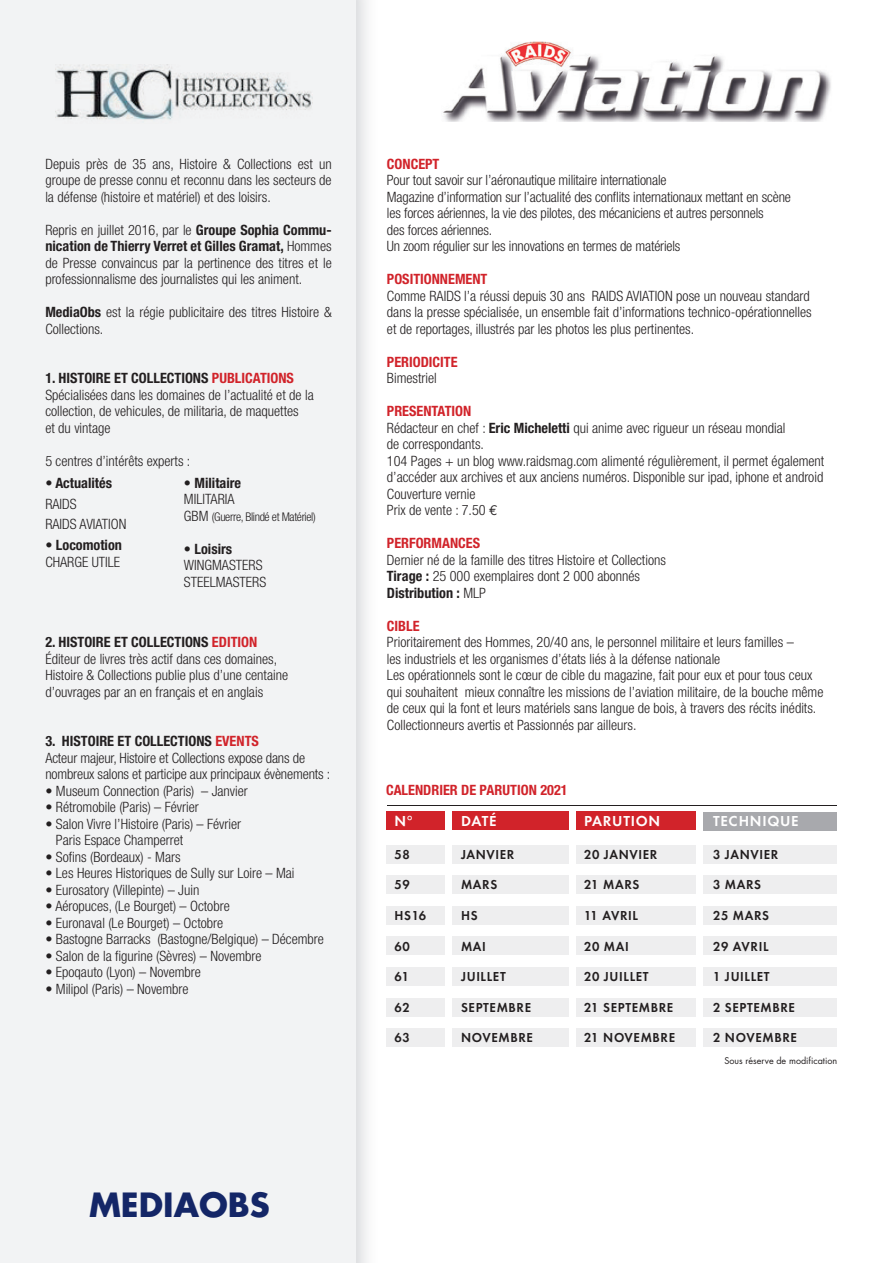
<style>
.page{position:relative;width:893px;height:1263px;background:#fff}
.page>*{position:absolute;margin:0;border:0;box-sizing:border-box;transform-origin:0 0}
.t1{font:700 32.55px "Futura";color:#142667}
.t2{font:600 15px "Futura T";letter-spacing:.05em;color:#fff}
.t3{font:300 condensed 14.25px/16.5px "Helvetica Neue";color:#231f20}
.t4{font:700 condensed 14.25px "Helvetica Neue";color:#d1232a}
.t5{font:700 condensed 14.25px "Helvetica Neue";color:#231f20}
.t6{font:600 13.5px "Futura T";letter-spacing:.05em;color:#231f20;scale:.96 1}
.t7{font:300 condensed 12px "Helvetica Neue";letter-spacing:-.03em;color:#231f20}
.t8{font:9px "Futura";color:#231f20}
.s1{font-weight:700}
.s2{font-weight:700;color:#d1232a}
.s3{font-size:14.25px}
.s4{font-family:"Euro Mono";font-weight:400;font-stretch:normal}
</style>
<div class="page">
<div style="left:0;top:0;width:356px;height:1263px;background:#f2f3f4"></div>
<hr style="left:387px;top:805px;width:449px;height:1px;background:#231f20">
<div style="left:386px;top:811px;width:315px;height:18px;background:#d1232a"></div>
<div style="left:701px;top:812px;width:135px;height:18px;background:#a8a9ad"></div>
<div style="left:386px;top:845px;width:450px;height:18px;background:#eeeeef"></div>
<div style="left:386px;top:876px;width:450px;height:18px;background:#eeeeef"></div>
<div style="left:386px;top:906px;width:450px;height:18px;background:#eeeeef"></div>
<div style="left:386px;top:937px;width:450px;height:18px;background:#eeeeef"></div>
<div style="left:386px;top:967px;width:450px;height:18px;background:#eeeeef"></div>
<div style="left:386px;top:998px;width:450px;height:18px;background:#eeeeef"></div>
<div style="left:386px;top:1028px;width:450px;height:18px;background:#eeeeef"></div>
<div style="left:570px;top:810px;width:6px;height:304px;background:#fff"></div>
<div style="left:696px;top:810px;width:6px;height:304px;background:#fff"></div>
<div style="left:445px;top:810px;width:7px;height:292px;background:#fff"></div>
<img style="left:443px;top:41px;width:388px;height:80px">
<img style="left:55px;top:64px;width:258px;height:56px">
<p class="t3" style="left:45px;top:155px;width:288px;text-align:justify">Depuis près de 35 ans, Histoire &amp; Collections est un groupe de presse connu et reconnu dans les secteurs de la défense (histoire et matériel) et des loisirs.</p>
<p class="t3" style="left:45px;top:221px;width:288px;text-align:justify">Repris en juillet 2016, par le <span class="s1">Groupe Sophia Commu&shy;nication de Thierry Verret et Gilles Gramat,</span> Hommes de Presse convaincus par la pertinence des titres et le professionnalisme des journalistes qui les animent.</p>
<p class="t3" style="left:45px;top:304px;width:288px"><span class="s1">MediaObs</span> est la régie publicitaire des titres Histoire &amp;<br>Collections.</p>
<p class="t3" style="left:45px;top:370px;width:270px"><span class="s1">1. HISTOIRE ET COLLECTIONS</span> <span class="s2">PUBLICATIONS </span>Spécialisées dans les domaines de l’actualité et de la collection, de vehicules, de militaria, de maquettes<br>et du vintage</p>
<p class="t3" style="left:45px;top:452px;width:147px">5 centres d’intérêts experts :</p>
<p class="t5" style="left:45px;top:474px;width:68px">• Actualités</p>
<p class="t3" style="left:45px;top:493px;width:83px;line-height:20.7px">RAIDS<br>RAIDS AVIATION</p>
<p class="t5" style="left:45px;top:536px;width:78px">• Locomotion</p>
<p class="t3" style="left:45px;top:553px;width:76px">CHARGE UTILE</p>
<p class="t5" style="left:184px;top:474px;width:59px">• Militaire</p>
<p class="t3" style="left:184px;top:491px;width:52px">MILITARIA</p>
<p class="t7" style="left:184px;top:510px;width:133px"><span class="s3">GBM</span> (Guerre, Blindé et Matériel)</p>
<p class="t5" style="left:184px;top:540px;width:50px">• Loisirs</p>
<p class="t3" style="left:184px;top:557px;width:84px">WINGMASTERS<br>STEELMASTERS</p>
<p class="t3" style="left:45px;top:634px;width:244px"><span class="s1">2. HISTOIRE ET COLLECTIONS</span> <span class="s2">EDITION </span>Éditeur de livres très actif dans ces domaines, Histoire &amp; Collections publie plus d’une centaine d’ouvrages par an en français et en anglais</p>
<p class="t3" style="left:45px;top:733px;width:286px"><span class="s1">3. HISTOIRE ET COLLECTIONS</span> <span class="s2">EVENTS<br></span>Acteur majeur, Histoire et Collections expose dans de nombreux salons et participe aux principaux évènements :</p>
<p class="t3" style="left:45px;top:782px;width:204px">• Museum Connection (Paris) – Janvier</p>
<p class="t3" style="left:45px;top:799px;width:155px">• Rétromobile (Paris) – Février</p>
<p class="t3" style="left:56px;top:815px;width:187px;text-indent:-11px">• Salon Vivre l’Histoire (Paris) – Février<br>Paris Espace Champerret</p>
<p class="t3" style="left:45px;top:848px;width:137px">• Sofins (Bordeaux) - Mars</p>
<p class="t3" style="left:45px;top:865px;width:251px">• Les Heures Historiques de Sully sur Loire – Mai</p>
<p class="t3" style="left:45px;top:881px;width:155px">• Eurosatory (Villepinte) – Juin</p>
<p class="t3" style="left:45px;top:898px;width:186px">• Aéropuces, (Le Bourget) – Octobre</p>
<p class="t3" style="left:45px;top:914px;width:179px">• Euronaval (Le Bourget) – Octobre</p>
<p class="t3" style="left:45px;top:931px;width:280px">• Bastogne Barracks (Bastogne/Belgique) – Décembre</p>
<p class="t3" style="left:45px;top:947px;width:218px">• Salon de la figurine (Sèvres) – Novembre</p>
<p class="t3" style="left:45px;top:964px;width:157px">• Epoqauto (Lyon) – Novembre</p>
<p class="t3" style="left:45px;top:980px;width:145px">• Milipol (Paris) – Novembre</p>
<h1 class="t1" style="left:89px;top:1182px;width:182px">MEDIAOBS</h1>
<p class="t4" style="left:387px;top:155px;width:54px">CONCEPT</p>
<p class="t3" style="left:387px;top:172px;width:406px">Pour tout savoir sur l’aéronautique militaire internationale<br>Magazine d’information sur l’actualité des conflits internationaux mettant en scène les forces aériennes, la vie des pilotes, des mécaniciens et autres personnels<br>des forces aériennes.<br>Un zoom régulier sur les innovations en termes de matériels</p>
<p class="t4" style="left:387px;top:271px;width:102px">POSITIONNEMENT</p>
<p class="t3" style="left:387px;top:287px;width:426px">Comme RAIDS l’a réussi depuis 30 ans RAIDS AVIATION pose un nouveau standard dans la presse spécialisée, un ensemble fait d’informations technico-opérationnelles et de reportages, illustrés par les photos les plus pertinentes.</p>
<p class="t4" style="left:387px;top:353px;width:72px">PERIODICITE</p>
<p class="t3" style="left:387px;top:370px;width:51px">Bimestriel</p>
<p class="t3" style="left:387px;top:403px;width:439px"><span class="s2">PRESENTATION<br></span>Rédacteur en chef : <span class="s1">Eric Micheletti</span> qui anime avec rigueur un réseau mondial<br>de correspondants.<br>104 Pages + un blog www.raidsmag.com alimenté régulièrement, il permet également d’accéder aux archives et aux anciens numéros. Disponible sur ipad, iphone et android Couverture vernie<br>Prix de vente : 7.50 <span class="s4">€</span></p>
<p class="t4" style="left:387px;top:535px;width:95px">PERFORMANCES</p>
<p class="t3" style="left:387px;top:551px;width:280px">Dernier né de la famille des titres Histoire et Collections<br><span class="s1">Tirage :</span> 25 000 exemplaires dont 2 000 abonnés<br><span class="s1">Distribution :</span> MLP</p>
<p class="t4" style="left:387px;top:617px;width:34px">CIBLE</p>
<p class="t3" style="left:387px;top:634px;width:438px">Prioritairement des Hommes, 20/40 ans, le personnel militaire et leurs familles –<br>les industriels et les organismes d’états liés à la défense nationale<br>Les opérationnels sont le cœur de cible du magazine, fait pour eux et pour tous ceux qui souhaitent mieux connaître les missions de l’aviation militaire, de la bouche même de ceux qui la font et leurs matériels sans langue de bois, à travers des récits inédits.<br>Collectionneurs avertis et Passionnés par ailleurs.</p>
<p class="t4" style="left:386px;top:781px;width:183px">CALENDRIER DE PARUTION 2021</p>
<p class="t2" style="left:394px;top:812px;width:20px">N°</p>
<p class="t2" style="left:461px;top:812px;width:37px">DATÉ</p>
<p class="t2" style="left:584px;top:812px;width:78px">PARUTION</p>
<p class="t2" style="left:713px;top:812px;width:87px">TECHNIQUE</p>
<p class="t6" style="left:394px;top:846px;width:17px">58</p>
<p class="t6" style="left:461px;top:846px;width:57px">JANVIER</p>
<p class="t6" style="left:584px;top:846px;width:78px">20 JANVIER</p>
<p class="t6" style="left:713px;top:846px;width:69px">3 JANVIER</p>
<p class="t6" style="left:394px;top:877px;width:17px">59</p>
<p class="t6" style="left:461px;top:877px;width:39px">MARS</p>
<p class="t6" style="left:584px;top:877px;width:59px">21 MARS</p>
<p class="t6" style="left:713px;top:877px;width:52px">3 MARS</p>
<p class="t6" style="left:394px;top:907px;width:35px">HS16</p>
<p class="t6" style="left:461px;top:907px;width:19px">HS</p>
<p class="t6" style="left:584px;top:907px;width:58px">11 AVRIL</p>
<p class="t6" style="left:713px;top:907px;width:60px">25 MARS</p>
<p class="t6" style="left:395px;top:938px;width:17px">60</p>
<p class="t6" style="left:461px;top:938px;width:27px">MAI</p>
<p class="t6" style="left:584px;top:938px;width:48px">20 MAI</p>
<p class="t6" style="left:713px;top:938px;width:59px">29 AVRIL</p>
<p class="t6" style="left:395px;top:969px;width:17px">61</p>
<p class="t6" style="left:461px;top:969px;width:48px">JUILLET</p>
<p class="t6" style="left:584px;top:969px;width:69px">20 JUILLET</p>
<p class="t6" style="left:713px;top:969px;width:60px">1 JUILLET</p>
<p class="t6" style="left:395px;top:999px;width:17px">62</p>
<p class="t6" style="left:461px;top:999px;width:75px">SEPTEMBRE</p>
<p class="t6" style="left:584px;top:999px;width:94px">21 SEPTEMBRE</p>
<p class="t6" style="left:713px;top:999px;width:87px">2 SEPTEMBRE</p>
<p class="t6" style="left:395px;top:1030px;width:17px">63</p>
<p class="t6" style="left:461px;top:1030px;width:76px">NOVEMBRE</p>
<p class="t6" style="left:584px;top:1030px;width:96px">21 NOVEMBRE</p>
<p class="t6" style="left:713px;top:1030px;width:89px">2 NOVEMBRE</p>
<p class="t8" style="left:724px;top:1054px;width:114px">Sous réserve de modification</p>
</div>
